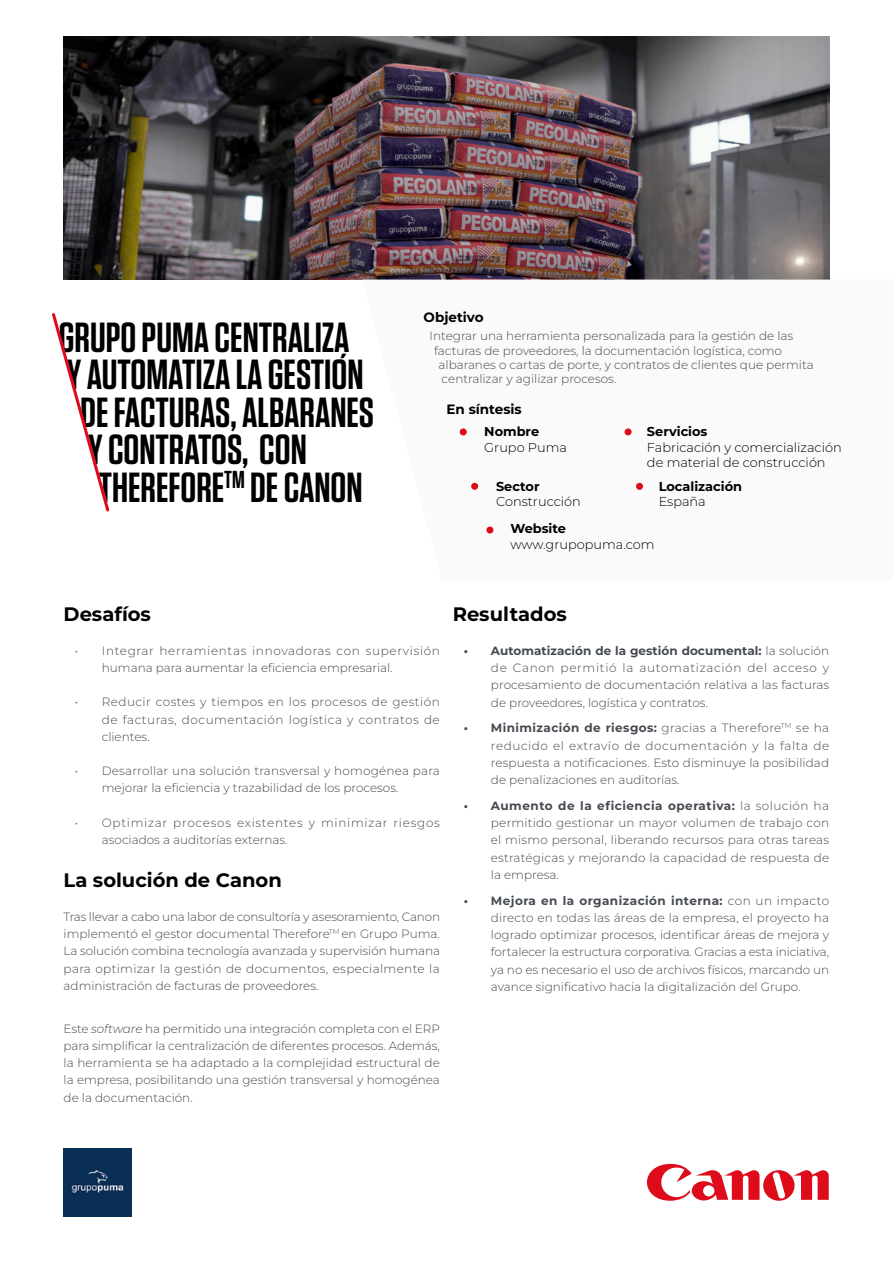
<style>
.page{position:relative;width:893px;height:1263px;background:#fff}
.page>*{position:absolute;margin:0;border:0;box-sizing:border-box;transform-origin:0 0}
.t1{font:42px "Tungsten Reveal";color:#000}
.t2{font:600 42px "Tungsten";color:#000}
.t3{font:700 19.5px "Montserrat";color:#000}
.t4{font:700 13.5px "Montserrat";color:#000}
.t5{font:300 12.9px/15.5px "Montserrat";color:#000}
.t6{font:700 12.9px "Montserrat";color:#000}
.t7{font:300 12px/17.2px "Montserrat";color:#454a52;text-align:justify}
.t8{font:300 12px/17.2px "Montserrat";letter-spacing:.06em;color:#454a52}
.s1{font-style:italic}
.s2{font-weight:700}
</style>
<div class="page">
<img style="left:64px;top:36px;width:765px;height:244px">
<div style="left:460px;top:428px;width:7px;height:7px;background:#de0c1a;border-radius:50%"></div>
<div style="left:625px;top:428px;width:7px;height:7px;background:#de0c1a;border-radius:50%"></div>
<div style="left:471px;top:483px;width:7px;height:7px;background:#de0c1a;border-radius:50%"></div>
<div style="left:636px;top:483px;width:7px;height:7px;background:#de0c1a;border-radius:50%"></div>
<div style="left:486px;top:526px;width:7px;height:7px;background:#de0c1a;border-radius:50%"></div>
<svg style="left:647px;top:1164px;width:182px;height:37px"></svg>
<img style="left:64px;top:1148px;width:68px;height:68px">
<svg style="left:52px;top:313px;width:58px;height:199px"></svg>
<h1 class="t1" style="left:58px;top:318px;width:293px">GRUPO PUMA CENTRALIZA</h1>
<h1 class="t1" style="left:68px;top:356px;width:297px">Y AUTOMATIZA LA GESTION</h1>
<h1 class="t1" style="left:79px;top:393px;width:296px">DE FACTURAS, ALBARANES</h1>
<h1 class="t1" style="left:90px;top:431px;width:218px">Y CONTRATOS, CON</h1>
<h1 class="t1" style="left:100px;top:468px;width:264px">THEREFORE<sup>TM</sup> DE CANON</h1>
<h1 class="t2" style="left:333px;top:346px;width:22px">´</h1>
<p class="t4" style="left:424px;top:308px;width:62px">Objetivo</p>
<p class="t7" style="left:430px;top:327px;width:365px">Integrar una herramienta personalizada para la gestión de las</p>
<p class="t7" style="left:434px;top:341px;width:349px">facturas de proveedores, la documentación logística, como</p>
<p class="t7" style="left:439px;top:356px;width:377px">albaranes o cartas de porte, y contratos de clientes que permita</p>
<p class="t7" style="left:442px;top:370px;width:176px">centralizar y agilizar procesos.</p>
<p class="t4" style="left:446px;top:400px;width:77px">En síntesis</p>
<p class="t6" style="left:484px;top:423px;width:56px">Nombre</p>
<p class="t5" style="left:484px;top:439px;width:84px">Grupo Puma</p>
<p class="t6" style="left:647px;top:423px;width:62px">Servicios</p>
<p class="t5" style="left:647px;top:439px;width:196px">Fabricación y comercialización de material de construcción</p>
<p class="t6" style="left:659px;top:477px;width:85px">Localización</p>
<p class="t5" style="left:659px;top:493px;width:49px">España</p>
<p class="t6" style="left:496px;top:477px;width:45px">Sector</p>
<p class="t5" style="left:496px;top:493px;width:86px">Construcción</p>
<p class="t6" style="left:510px;top:520px;width:57px">Website</p>
<p class="t5" style="left:510px;top:536px;width:146px">www.grupopuma.com</p>
<h2 class="t3" style="left:64px;top:601px;width:89px">Desafíos</h2>
<p class="t7" style="left:102px;top:642px;width:340px;text-indent:-27px">• Integrar herramientas innovadoras con supervisión humana para aumentar la eficiencia empresarial.</p>
<p class="t7" style="left:102px;top:693px;width:339px;text-indent:-27px">• Reducir costes y tiempos en los procesos de gestión de facturas, documentación logística y contratos de clientes.</p>
<p class="t7" style="left:102px;top:762px;width:339px;text-indent:-27px">• Desarrollar una solución transversal y homogénea para mejorar la eficiencia y trazabilidad de los procesos.</p>
<p class="t8" style="left:102px;top:813px;width:340px;text-indent:-27px">• Optimizar procesos existentes y minimizar riesgos asociados a auditorías externas.</p>
<h2 class="t3" style="left:64px;top:867px;width:220px">La solución de Canon</h2>
<p class="t7" style="left:64px;top:908px;width:378px">Tras llevar a cabo una labor de consultoría y asesoramiento, Canon implementó el gestor documental Therefore<sup>TM</sup> en Grupo Puma.<br>La solución combina tecnología avanzada y supervisión humana para optimizar la gestión de documentos, especialmente la administración de facturas de proveedores.</p>
<p class="t7" style="left:64px;top:1019px;width:378px">Este <span class="s1">software</span> ha permitido una integración completa con el ERP para simplificar la centralización de diferentes procesos. Además, la herramienta se ha adaptado a la complejidad estructural de la empresa, posibilitando una gestión transversal y homogénea de la documentación.</p>
<h2 class="t3" style="left:453px;top:601px;width:116px">Resultados</h2>
<p class="t7" style="left:491px;top:642px;width:340px;text-indent:-27px"><span class="s2">• Automatización de la gestión documental:</span> la solución de Canon permitió la automatización del acceso y procesamiento de documentación relativa a las facturas de proveedores, logística y contratos.</p>
<p class="t7" style="left:491px;top:719px;width:340px;text-indent:-27px"><span class="s2">• Minimización de riesgos:</span> gracias a Therefore<sup>TM</sup> se ha reducido el extravío de documentación y la falta de respuesta a notificaciones. Esto disminuye la posibilidad de penalizaciones en auditorías.</p>
<p class="t7" style="left:491px;top:797px;width:340px;text-indent:-27px"><span class="s2">• Aumento de la eficiencia operativa:</span> la solución ha permitido gestionar un mayor volumen de trabajo con el mismo personal, liberando recursos para otras tareas estratégicas y mejorando la capacidad de respuesta de la empresa.</p>
<p class="t7" style="left:491px;top:891px;width:340px;text-indent:-27px"><span class="s2">• Mejora en la organización interna:</span> con un impacto directo en todas las áreas de la empresa, el proyecto ha logrado optimizar procesos, identificar áreas de mejora y fortalecer la estructura corporativa. Gracias a esta iniciativa, ya no es necesario el uso de archivos físicos, marcando un avance significativo hacia la digitalización del Grupo.</p>
</div>
